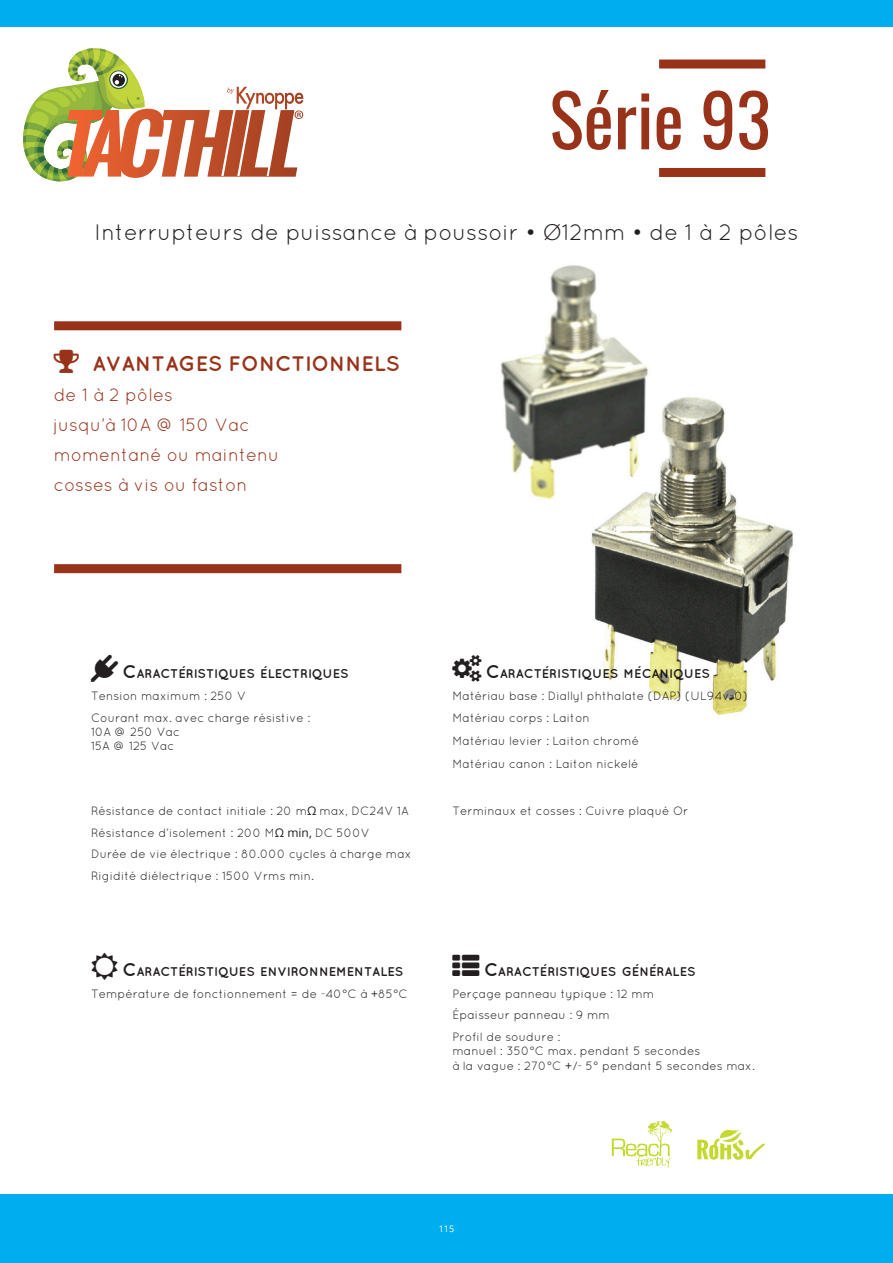
<style>
.page{position:relative;width:893px;height:1263px;background:#fff}
.page>*{position:absolute;margin:0;border:0;box-sizing:border-box;transform-origin:0 0}
.t1{font:72px "Oswald";color:#98331a}
.t2{font:22.5px "Quicksand";color:#231f20}
.t3{font:700 21px "Quicksand";color:#98331a}
.t4{font:18px "Quicksand";color:#98331a}
.t5{font:700 12.6px "Quicksand";color:#231f20}
.t6{font:12px "Quicksand";color:#231f20}
.t7{font:9px "Open Sans";color:#fff}
.s1{font-size:18px}
.s2{font-family:"Open Sans"}
</style>
<div class="page">
<svg style="left:23px;top:48px;width:123px;height:134px"></svg>
<svg style="left:227px;top:87px;width:76px;height:22px"></svg>
<div style="left:659px;top:60px;width:106px;height:9px;background:#98331a"></div>
<div style="left:659px;top:168px;width:106px;height:9px;background:#98331a"></div>
<div style="left:54px;top:564px;width:347px;height:9px;background:#98331a"></div>
<div style="left:54px;top:321px;width:347px;height:9px;background:#98331a"></div>
<svg style="left:612px;top:1121px;width:60px;height:47px"></svg>
<svg style="left:697px;top:1130px;width:68px;height:30px"></svg>
<img style="left:501px;top:265px;width:292px;height:450px">
<div style="left:0;top:1195px;width:893px;height:68px;background:#00aeef"></div>
<div style="left:0;top:0;width:893px;height:26px;background:#00aeef"></div>
<p class="t1" style="left:549px;top:56px;width:223px">Série 93</p>
<p class="t2" style="left:94px;top:219px;width:705px">Interrupteurs de puissance à poussoir • Ø12mm • de 1 à 2 pôles</p>
<p class="t3" style="left:92px;top:351px;width:309px">AVANTAGES FONCTIONNELS</p>
<p class="t4" style="left:54px;top:384px;width:121px">de 1 à 2 pôles</p>
<p class="t4" style="left:54px;top:414px;width:198px">jusqu’à 10A @ 150 Vac</p>
<p class="t4" style="left:54px;top:444px;width:227px">momentané ou maintenu</p>
<p class="t4" style="left:54px;top:474px;width:195px">cosses à vis ou faston</p>
<p class="t5" style="left:123px;top:666px;width:228px"><span class="s1">C</span>ARACTÉRISTIQUES ÉLECTRIQUES</p>
<p class="t5" style="left:486px;top:666px;width:225px"><span class="s1">C</span>ARACTÉRISTIQUES MÉCANIQUES</p>
<p class="t6" style="left:91px;top:689px;width:156px">Tension maximum : 250 V</p>
<p class="t6" style="left:452px;top:689px;width:297px">Matériau base : Diallyl phthalate (DAP) (UL94v-0)</p>
<p class="t6" style="left:91px;top:710px;width:221px">Courant max. avec charge résistive :</p>
<p class="t6" style="left:91px;top:725px;width:90px">10A @ 250 Vac</p>
<p class="t6" style="left:91px;top:739px;width:85px">15A @ 125 Vac</p>
<p class="t6" style="left:452px;top:710px;width:139px">Matériau corps : Laiton</p>
<p class="t6" style="left:452px;top:734px;width:188px">Matériau levier : Laiton chromé</p>
<p class="t6" style="left:452px;top:757px;width:187px">Matériau canon : Laiton nickelé</p>
<p class="t6" style="left:91px;top:804px;width:319px">Résistance de contact initiale : 20 m<span class="s2">Ω</span> max, DC24V 1A</p>
<p class="t6" style="left:452px;top:804px;width:238px">Terminaux et cosses : Cuivre plaqué Or</p>
<p class="t6" style="left:91px;top:826px;width:280px">Résistance d’isolement : 200 M<span class="s2">Ω min,</span> DC 500V</p>
<p class="t6" style="left:91px;top:847px;width:322px">Durée de vie électrique : 80.000 cycles à charge max</p>
<p class="t6" style="left:91px;top:869px;width:225px">Rigidité diélectrique : 1500 Vrms min.</p>
<p class="t5" style="left:123px;top:964px;width:282px"><span class="s1">C</span>ARACTÉRISTIQUES ENVIRONNEMENTALES</p>
<p class="t5" style="left:484px;top:964px;width:213px"><span class="s1">C</span>ARACTÉRISTIQUES GÉNÉRALES</p>
<p class="t6" style="left:91px;top:987px;width:318px">Température de fonctionnement = de -40°C à +85°C</p>
<p class="t6" style="left:452px;top:987px;width:203px">Perçage panneau typique : 12 mm</p>
<p class="t6" style="left:452px;top:1008px;width:159px">Épaisseur panneau : 9 mm</p>
<p class="t6" style="left:452px;top:1030px;width:109px">Profil de soudure :</p>
<p class="t6" style="left:452px;top:1044px;width:249px">manuel : 350°C max. pendant 5 secondes</p>
<p class="t6" style="left:452px;top:1059px;width:304px">à la vague : 270°C +/- 5° pendant 5 secondes max.</p>
<p class="t7" style="left:439px;top:1223px;width:17px">115</p>
</div>
